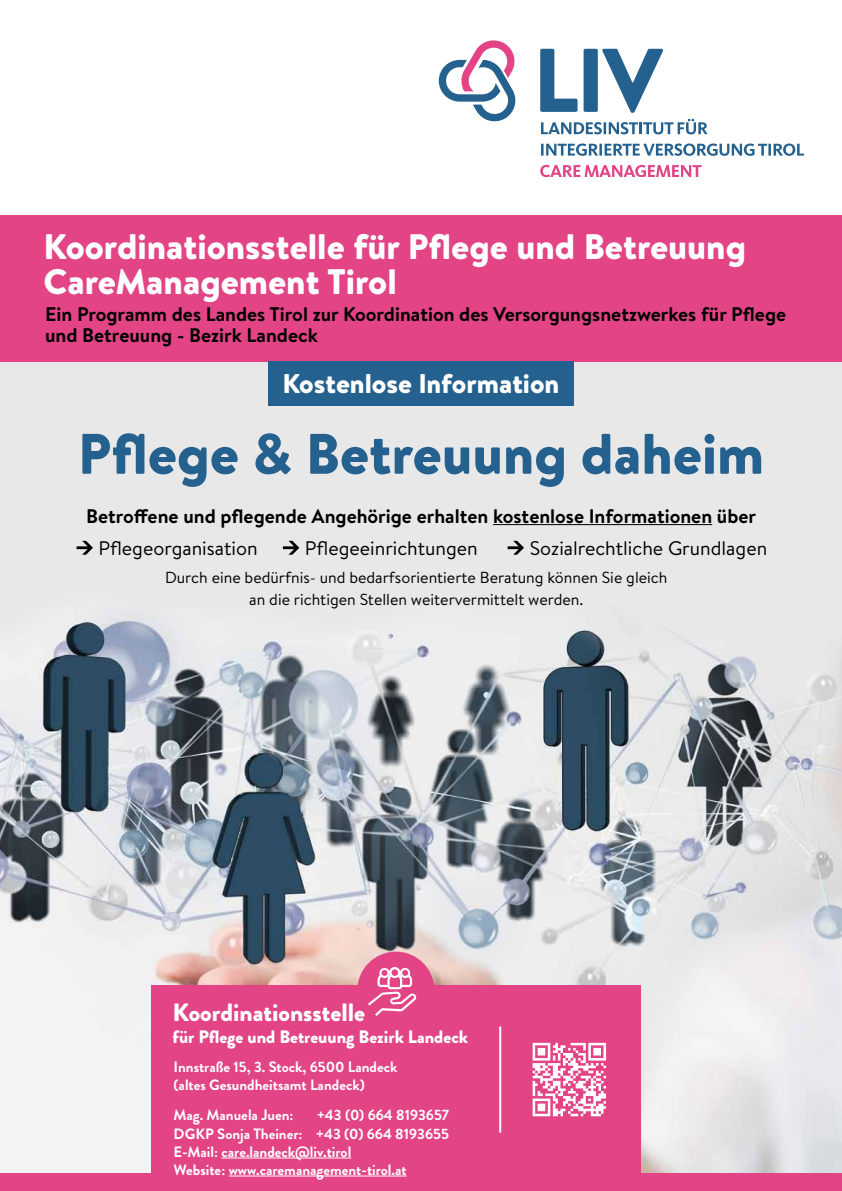
<style>
.page{position:relative;width:842px;height:1191px;background:#fff}
.page>*{position:absolute;margin:0;border:0;box-sizing:border-box;transform-origin:0 0}
.t1{font:900 57px "Brandon Text";color:#24618e}
.t2{font:900 35.4px/35.4px "Brandon Text";color:#fff}
.t3{font:900 27px "Brandon Text";color:#fff}
.t4{font:900 25px "Brandon Grotesque";color:#fff}
.t5{font:700 19.7px/21.6px "Brandon Text";color:#000}
.t6{font:19.7px "Brandon Text";color:#000}
.t7{font:900 18px "Brandon Grotesque";color:#fff}
.t8{font:16px/21.6px "Brandon Text";color:#000;text-align:center}
.t9{font:700 15px/18px "Brandon Grotesque";color:#fff}
</style>
<div class="page">
<img style="left:0;top:361px;width:842px;height:813px">
<div style="left:0;top:1174px;width:842px;height:17px;background:#e24486"></div>
<svg style="left:439px;top:40px;width:77px;height:82px"></svg>
<svg style="left:540px;top:49px;width:37px;height:63px"></svg>
<div style="left:584px;top:49px;width:14px;height:63px;background:#24618e;border-radius:2px"></div>
<svg style="left:602px;top:49px;width:61px;height:64px"></svg>
<svg style="left:541px;top:119px;width:167px;height:15px"></svg>
<svg style="left:541px;top:143px;width:263px;height:13px"></svg>
<svg style="left:540px;top:165px;width:161px;height:11px"></svg>
<div style="left:0;top:215px;width:842px;height:146px;background:#e24486"></div>
<div style="left:268px;top:361px;width:305px;height:45px;background:#24618e"></div>
<div style="left:151px;top:985px;width:490px;height:189px;background:#e24486"></div>
<hr style="left:221px;top:1157px;width:130px;height:1px;background:#fff">
<hr style="left:229px;top:1175px;width:178px;height:1px;background:#fff">
<svg style="left:533px;top:1042px;width:73px;height:74px"></svg>
<div style="left:357px;top:951px;width:77px;height:77px;background:#e24486;border-radius:50%"></div>
<svg style="left:368px;top:967px;width:48px;height:49px"></svg>
<hr style="left:499px;top:1026px;width:2px;height:106px;background:#fff">
<hr style="left:493px;top:524px;width:219px;height:1px;background:#000">
<svg style="left:77px;top:541px;width:16px;height:13px"></svg>
<svg style="left:283px;top:541px;width:16px;height:13px"></svg>
<svg style="left:508px;top:541px;width:16px;height:13px"></svg>
<h2 class="t2" style="left:44px;top:228px;width:704px">Koordinationsstelle für Pflege und Betreuung<br>CareManagement Tirol</h2>
<h3 class="t5" style="left:45px;top:303px;width:743px">Ein Programm des Landes Tirol zur Koordination des Versorgungsnetzwerkes für Pflege und Betreuung - Bezirk Landeck</h3>
<h3 class="t3" style="left:282px;top:365px;width:279px">Kostenlose Information</h3>
<h1 class="t1" style="left:78px;top:414px;width:688px">Pflege &amp; Betreuung daheim</h1>
<h3 class="t5" style="left:86px;top:504px;width:671px">Betroffene und pflegende Angehörige erhalten kostenlose Informationen über</h3>
<h3 class="t6" style="left:98px;top:534px;width:161px">Pflegeorganisation</h3>
<h3 class="t6" style="left:305px;top:534px;width:175px">Pflegeeinrichtungen</h3>
<h3 class="t6" style="left:530px;top:534px;width:239px">Sozialrechtliche Grundlagen</h3>
<p class="t8" style="left:165px;top:566px;width:504px">Durch eine bedürfnis- und bedarfsorientierte Beratung können Sie gleich an die richtigen Stellen weitervermittelt werden.</p>
<h3 class="t4" style="left:173px;top:994px;width:194px">Koordinationsstelle</h3>
<p class="t7" style="left:173px;top:1023px;width:297px">für Pflege und Betreuung Bezirk Landeck</p>
<p class="t9" style="left:174px;top:1058px;width:225px">Innstraße 15, 3. Stock, 6500 Landeck (altes Gesundheitsamt Landeck)</p>
<p class="t9" style="left:174px;top:1106px;width:121px">Mag. Manuela Juen:</p>
<p class="t9" style="left:174px;top:1106px;width:277px;text-indent:143px">+43 (0) 664 8193657<br>DGKP Sonja Theiner: +43 (0) 664 8193655<br>E-Mail: care.landeck@liv.tirol<br>Website: www.caremanagement-tirol.at</p>
</div>
